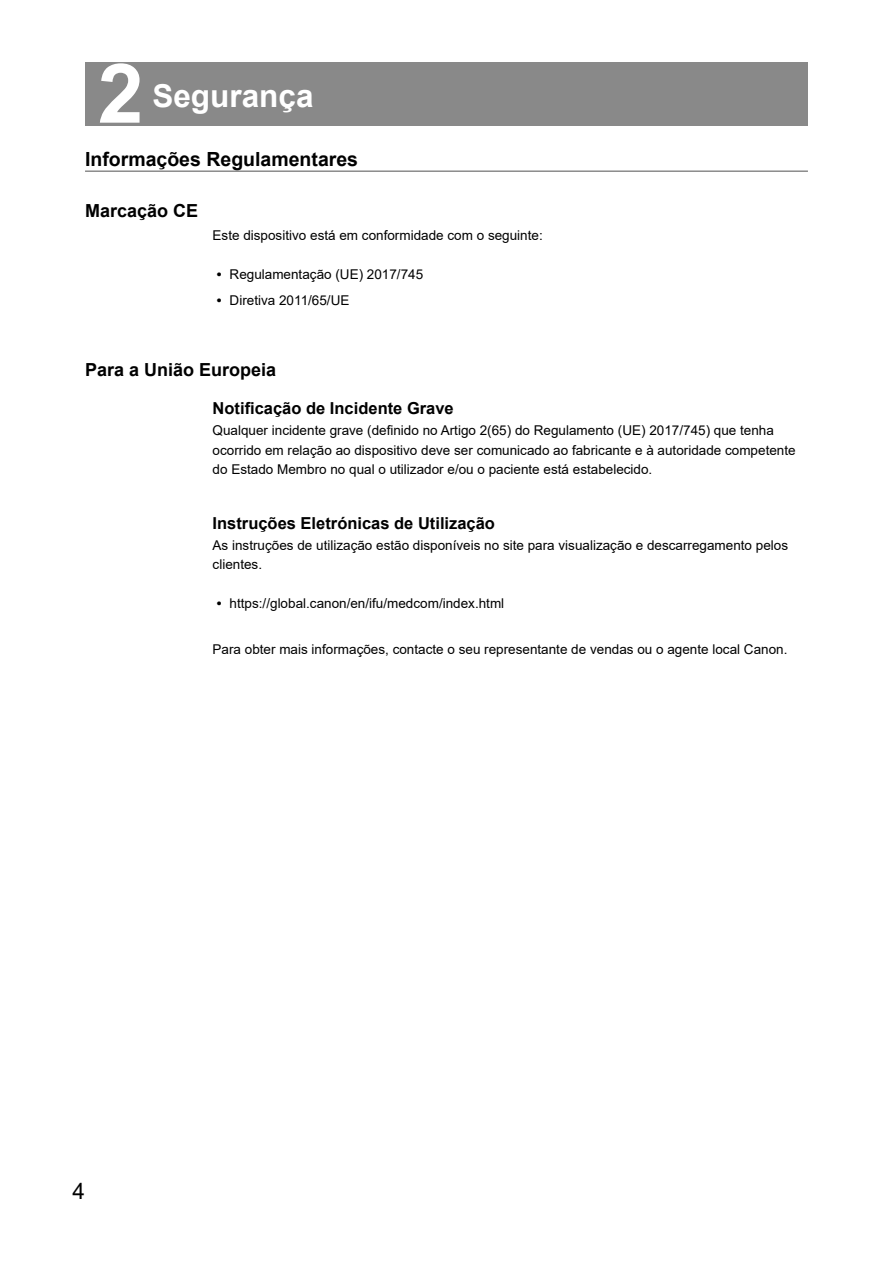
<style>
.page{position:relative;width:893px;height:1263px;background:#fff}
.page>*{position:absolute;margin:0;border:0;box-sizing:border-box;transform-origin:0 0}
.t1{font:700 82.5px "Arial";color:#fff}
.t2{font:700 31.5px "Arial";color:#fff}
.t3{font:22.5px "Arial";color:#000}
.t4{font:700 19.5px "Arial";color:#000}
.t5{font:700 18px "Arial";color:#000}
.t6{font:700 16.5px "Arial";color:#000}
.t7{font:13.5px/19.5px "Arial";color:#000}
.s1{font-weight:700}
</style>
<div class="page">
<div style="left:85px;top:62px;width:723px;height:63px;background:#898989"></div>
<hr style="left:85px;top:170px;width:723px;height:2px;background:#898989">
<h1 class="t1" style="left:98px;top:36px;width:47px">2</h1>
<h2 class="t2" style="left:152px;top:73px;width:163px">Segurança</h2>
<h3 class="t4" style="left:85px;top:145px;width:275px">Informações Regulamentares</h3>
<h3 class="t5" style="left:85px;top:198px;width:115px">Marcação CE</h3>
<p class="t7" style="left:213px;top:226px;width:332px">Este dispositivo está em conformidade com o seguinte:</p>
<p class="t7" style="left:217px;top:265px;width:208px"><span class="s1">•</span> Regulamentação (UE) 2017/745</p>
<p class="t7" style="left:217px;top:290px;width:134px"><span class="s1">•</span> Diretiva 2011/65/UE</p>
<h3 class="t5" style="left:85px;top:357px;width:193px">Para a União Europeia</h3>
<p class="t6" style="left:213px;top:397px;width:243px">Notificação de Incidente Grave</p>
<p class="t7" style="left:213px;top:421px;width:585px">Qualquer incidente grave (definido no Artigo 2(65) do Regulamento (UE) 2017/745) que tenha ocorrido em relação ao dispositivo deve ser comunicado ao fabricante e à autoridade competente do Estado Membro no qual o utilizador e/ou o paciente está estabelecido.</p>
<p class="t6" style="left:213px;top:511px;width:284px">Instruções Eletrónicas de Utilização</p>
<p class="t7" style="left:213px;top:535px;width:577px">As instruções de utilização estão disponíveis no site para visualização e descarregamento pelos clientes.</p>
<p class="t7" style="left:217px;top:594px;width:289px"><span class="s1">•</span> https://global.canon/en/ifu/medcom/index.html</p>
<p class="t7" style="left:213px;top:639px;width:576px">Para obter mais informações, contacte o seu representante de vendas ou o agente local Canon.</p>
<h3 class="t3" style="left:73px;top:1176px;width:14px">4</h3>
</div>
